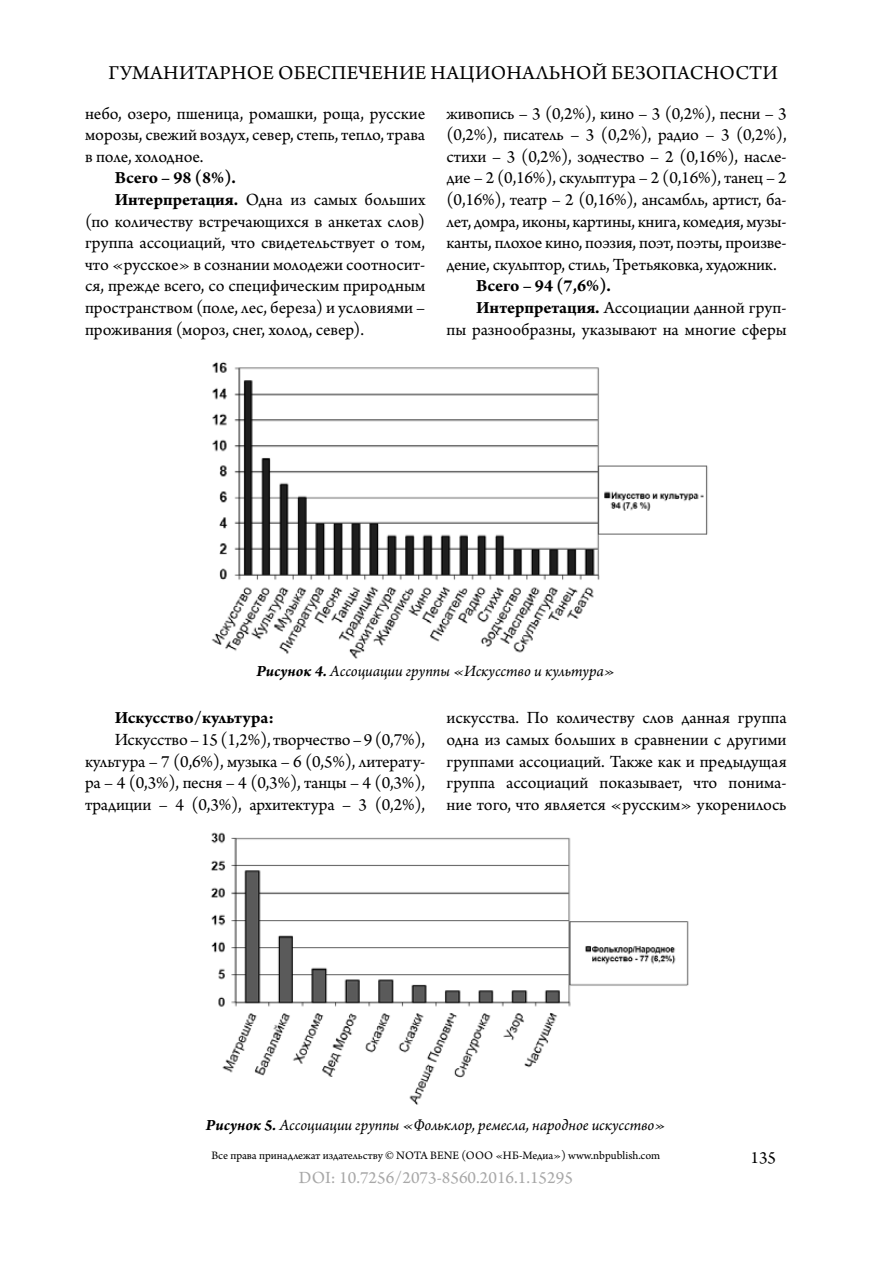
<style>
.page{position:relative;width:893px;height:1263px;background:#fff}
.page>*{position:absolute;margin:0;border:0;box-sizing:border-box;transform-origin:0 0}
.t1{font:20.7px "Arno Pro";letter-spacing:.01em;color:#000}
.t2{font:18px/21.6px "Arno Pro";letter-spacing:-.005em;color:#000;text-align:justify}
.t3{font:700 18px "Arno Pro";letter-spacing:.005em;color:#000}
.t4{font:18px "Arno Pro";color:#a8a8a8}
.t5{font:italic 16.5px "Arno Pro";letter-spacing:-.005em;color:#000}
.t6{font:12px "Arno Pro";color:#000}
.s1{font-weight:700}
</style>
<div class="page">
<img style="left:211px;top:362px;width:497px;height:297px">
<img style="left:210px;top:832px;width:479px;height:273px">
<p class="t1" style="left:109px;top:61px;width:671px">Гуманитарное обеспечение национально й безопасно сти</p>
<p class="t2" style="left:85px;top:103px;width:342px">небо, озеро, пшеница, ромашки, роща, русские морозы, свежий воздух, север, степь, тепло, трава в поле, холодное.</p>
<p class="t3" style="left:115px;top:167px;width:123px">Всего – 98 (8%).</p>
<p class="t2" style="left:115px;top:190px;width:312px"><span class="s1">Интерпретация.</span> Одна из самых больших</p>
<p class="t2" style="left:85px;top:211px;width:342px">(по количеству встречающихся в анкетах слов)</p>
<p class="t2" style="left:85px;top:233px;width:342px">группа ассоциаций, что свидетельствует о том,</p>
<p class="t2" style="left:85px;top:254px;width:342px">что «русское» в сознании молодежи соотносит-</p>
<p class="t2" style="left:85px;top:276px;width:342px">ся, прежде всего, со специфическим природным</p>
<p class="t2" style="left:85px;top:298px;width:342px">пространством (поле, лес, береза) и условиями –</p>
<p class="t2" style="left:85px;top:319px;width:281px">проживания (мороз, снег, холод, север).</p>
<p class="t2" style="left:446px;top:103px;width:342px">живопись – 3 (0,2%), кино – 3 (0,2%), песни – 3 (0,2%), писатель – 3 (0,2%), радио – 3 (0,2%), стихи – 3 (0,2%), зодчество – 2 (0,16%), насле&shy;дие – 2 (0,16%), скульптура – 2 (0,16%), танец – 2 (0,16%), театр – 2 (0,16%), ансамбль, артист, ба&shy;лет, домра, иконы, картины, книга, комедия, музы&shy;канты, плохое кино, поэзия, поэт, поэты, произве&shy;дение, скульптор, стиль, Третьяковка, художник.</p>
<p class="t3" style="left:476px;top:275px;width:136px">Всего – 94 (7,6%).</p>
<p class="t2" style="left:476px;top:298px;width:312px"><span class="s1">Интерпретация.</span> Ассоциации данной груп-</p>
<p class="t2" style="left:446px;top:319px;width:342px">пы разнообразны, указывают на многие сферы</p>
<p class="t5" style="left:256px;top:661px;width:360px"><span class="s1">Рисунок 4.</span> Ассоциации группы «Искусство и культура»</p>
<p class="t3" style="left:115px;top:707px;width:161px">Искусство/культура:</p>
<p class="t2" style="left:85px;top:730px;width:342px;text-indent:30px">Искусство – 15 (1,2%), творчество – 9 (0,7%), культура – 7 (0,6%), музыка – 6 (0,5%), литерату&shy;ра – 4 (0,3%), песня – 4 (0,3%), танцы – 4 (0,3%), традиции – 4 (0,3%), архитектура – 3 (0,2%),</p>
<p class="t2" style="left:446px;top:708px;width:342px">искусства. По количеству слов данная группа одна из самых больших в сравнении с другими группами ассоциаций. Также как и предыдущая группа ассоциаций показывает, что понима&shy;ние того, что является «русским» укоренилось</p>
<p class="t5" style="left:206px;top:1115px;width:461px"><span class="s1">Рисунок 5.</span> Ассоциации группы «Фольклор, ремесла, народное искусство»</p>
<p class="t4" style="left:299px;top:1167px;width:276px">DOI: 10.7256/2073-8560.2016.1.15295</p>
<p class="t6" style="left:211px;top:1149px;width:450px">Все права принадлежат издательству © NOTA BENE (ООО «НБ-Медиа») www.nbpublish.com</p>
<p class="t2" style="left:750px;top:1148px;width:27px">135</p>
</div>
